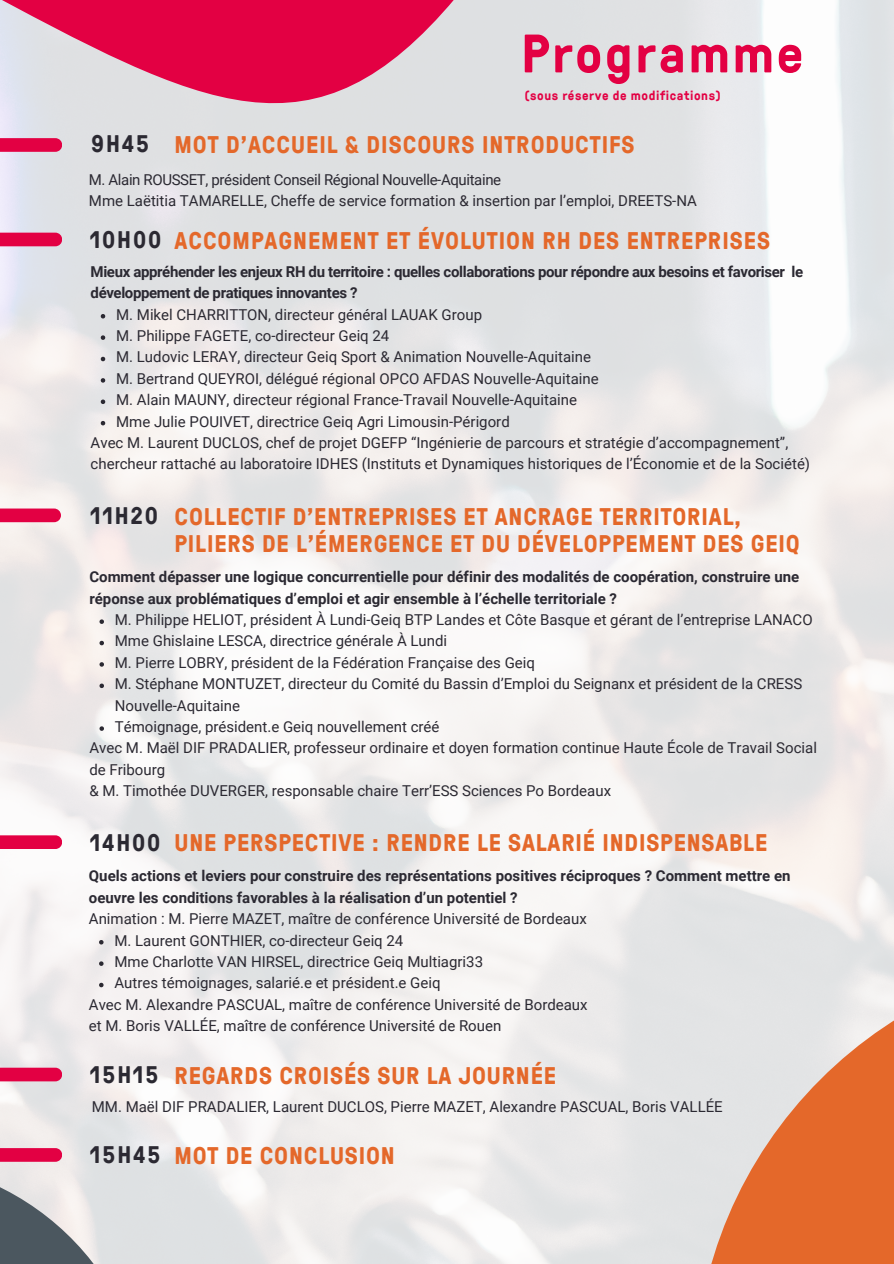
<style>
.page{position:relative;width:894px;height:1264px;background:#fff}
.page>*{position:absolute;margin:0;border:0;box-sizing:border-box;transform-origin:0 0}
.t1{font:700 54px "GT Pressura";letter-spacing:.045em;color:#e30043}
.t2{font:700 24px/27px "GT Pressura";letter-spacing:.035em;color:#e4682a}
.t3{font:700 24px "GT Pressura";letter-spacing:.075em;color:#2b2932}
.t4{font:15px/21.3px "Roboto";color:#2b2932}
.t5{font:700 15px/21.3px "Roboto";color:#2b2932}
.t6{font:700 15px/21.3px "Roboto";letter-spacing:-.025em;color:#2b2932}
.t7{font:700 13.05px "GT Pressura";letter-spacing:.045em;color:#e30043}
.s1{font-weight:400}
</style>
<div class="page">
<img style="left:0;top:0;width:893px;height:1263px">
<svg style="left:0;top:0;width:597px;height:180px;fill:#dee0e2"></svg>
<svg style="left:0;top:138px;width:62px;height:14px"></svg>
<svg style="left:101px;top:314px;width:4px;height:4px"></svg>
<svg style="left:101px;top:335px;width:4px;height:5px"></svg>
<svg style="left:101px;top:357px;width:4px;height:4px"></svg>
<svg style="left:101px;top:378px;width:4px;height:4px"></svg>
<svg style="left:101px;top:399px;width:4px;height:5px"></svg>
<svg style="left:101px;top:421px;width:4px;height:4px"></svg>
<svg style="left:0;top:233px;width:62px;height:13px"></svg>
<svg style="left:99px;top:619px;width:5px;height:5px"></svg>
<svg style="left:99px;top:640px;width:5px;height:5px"></svg>
<svg style="left:99px;top:662px;width:5px;height:4px"></svg>
<svg style="left:99px;top:683px;width:5px;height:5px"></svg>
<svg style="left:99px;top:726px;width:5px;height:4px"></svg>
<svg style="left:0;top:508px;width:61px;height:14px"></svg>
<svg style="left:99px;top:940px;width:4px;height:4px"></svg>
<svg style="left:99px;top:961px;width:4px;height:4px"></svg>
<svg style="left:99px;top:982px;width:4px;height:5px"></svg>
<svg style="left:0;top:835px;width:62px;height:13px"></svg>
<svg style="left:694px;top:954px;width:199px;height:309px;fill:#e4e3e4"></svg>
<svg style="left:0;top:1131px;width:177px;height:132px"></svg>
<svg style="left:0;top:1067px;width:62px;height:14px"></svg>
<p class="t1" style="left:521px;top:14px;width:283px">Programme</p>
<p class="t7" style="left:524px;top:85px;width:197px">(sous réserve de modifications)</p>
<h1 class="t3" style="left:91px;top:126px;width:59px">9H45</h1>
<p class="t2" style="left:174px;top:130px;width:461px">MOT D’ACCUEIL &amp; DISCOURS INTRODUCTIFS</p>
<h3 class="t4" style="left:89px;top:169px;width:609px">M. Alain ROUSSET, président Conseil Régional Nouvelle-Aquitaine<br>Mme Laëtitia TAMARELLE, Cheffe de service formation &amp; insertion par l’emploi, DREETS-NA</h3>
<p class="t3" style="left:90px;top:222px;width:73px">10H00</p>
<h1 class="t2" style="left:174px;top:226px;width:597px">ACCOMPAGNEMENT ET ÉVOLUTION RH DES ENTREPRISES</h1>
<h3 class="t6" style="left:91px;top:261px;width:713px">Mieux appréhender les enjeux RH du territoire : quelles collaborations pour répondre aux besoins et favoriser le développement de pratiques innovantes ?</h3>
<p class="t4" style="left:116px;top:304px;width:367px">M. Mikel CHARRITTON, directeur général LAUAK Group</p>
<h1 class="t4" style="left:116px;top:325px;width:275px">M. Philippe FAGETE, co-directeur Geiq 24</h1>
<h1 class="t4" style="left:116px;top:346px;width:476px">M. Ludovic LERAY, directeur Geiq Sport &amp; Animation Nouvelle-Aquitaine</h1>
<h2 class="t4" style="left:116px;top:368px;width:484px">M. Bertrand QUEYROI, délégué régional OPCO AFDAS Nouvelle-Aquitaine</h2>
<p class="t4" style="left:116px;top:389px;width:462px">M. Alain MAUNY, directeur régional France-Travail Nouvelle-Aquitaine</p>
<p class="t4" style="left:116px;top:411px;width:395px">Mme Julie POUIVET, directrice Geiq Agri Limousin-Périgord</p>
<p class="t4" style="left:91px;top:432px;width:720px">Avec M. Laurent DUCLOS, chef de projet DGEFP “Ingénierie de parcours et stratégie d’accompagnement”, chercheur rattaché au laboratoire IDHES (Instituts et Dynamiques historiques de l’Économie et de la Société)</p>
<p class="t3" style="left:91px;top:498px;width:69px">11H20</p>
<p class="t2" style="left:174px;top:502px;width:626px">COLLECTIF D’ENTREPRISES ET ANCRAGE TERRITORIAL,<br>PILIERS DE L’ÉMERGENCE ET DU DÉVELOPPEMENT DES GEIQ</p>
<p class="t5" style="left:89px;top:566px;width:711px">Comment dépasser une logique concurrentielle pour définir des modalités de coopération, construire une réponse aux problématiques d’emploi et agir ensemble à l’échelle territoriale ?</p>
<h3 class="t4" style="left:115px;top:609px;width:699px">M. Philippe HELIOT, président À Lundi-Geiq BTP Landes et Côte Basque et gérant de l’entreprise LANACO</h3>
<p class="t4" style="left:115px;top:630px;width:334px">Mme Ghislaine LESCA, directrice générale À Lundi</p>
<h1 class="t4" style="left:115px;top:652px;width:421px">M. Pierre LOBRY, président de la Fédération Française des Geiq</h1>
<h1 class="t4" style="left:115px;top:673px;width:688px">M. Stéphane MONTUZET, directeur du Comité du Bassin d’Emploi du Seignanx et président de la CRESS<br>Nouvelle-Aquitaine</h1>
<h2 class="t4" style="left:115px;top:716px;width:326px">Témoignage, président.e Geiq nouvellement créé</h2>
<p class="t4" style="left:89px;top:737px;width:729px">Avec M. Maël DIF PRADALIER, professeur ordinaire et doyen formation continue Haute École de Travail Social de Fribourg<br>&amp; M. Timothée DUVERGER, responsable chaire Terr’ESS Sciences Po Bordeaux</p>
<p class="t3" style="left:90px;top:824px;width:72px">14H00</p>
<p class="t2" style="left:174px;top:828px;width:594px">UNE PERSPECTIVE : RENDRE LE SALARIÉ INDISPENSABLE</p>
<p class="t5" style="left:89px;top:865px;width:703px">Quels actions et leviers pour construire des représentations positives réciproques ? Comment mettre en oeuvre les conditions favorables à la réalisation d’un potentiel ?<br><span class="s1">Animation : M. Pierre MAZET, maître de conférence Université de Bordeaux</span></p>
<p class="t4" style="left:114px;top:929px;width:290px">M. Laurent GONTHIER, co-directeur Geiq 24</p>
<h3 class="t4" style="left:114px;top:951px;width:370px">Mme Charlotte VAN HIRSEL, directrice Geiq Multiagri33</h3>
<p class="t4" style="left:114px;top:972px;width:327px">Autres témoignages, salarié.e et président.e Geiq</p>
<h1 class="t4" style="left:89px;top:994px;width:500px">Avec M. Alexandre PASCUAL, maître de conférence Université de Bordeaux et M. Boris VALLÉE, maître de conférence Université de Rouen</h1>
<p class="t3" style="left:90px;top:1057px;width:70px">15H15</p>
<p class="t2" style="left:174px;top:1060px;width:383px">REGARDS CROISÉS SUR LA JOURNÉE</p>
<p class="t4" style="left:92px;top:1095px;width:632px">MM. Maël DIF PRADALIER, Laurent DUCLOS, Pierre MAZET, Alexandre PASCUAL, Boris VALLÉE</p>
<h1 class="t3" style="left:90px;top:1137px;width:72px">15H45</h1>
<h3 class="t2" style="left:174px;top:1141px;width:222px">MOT DE CONCLUSION</h3>
</div>
